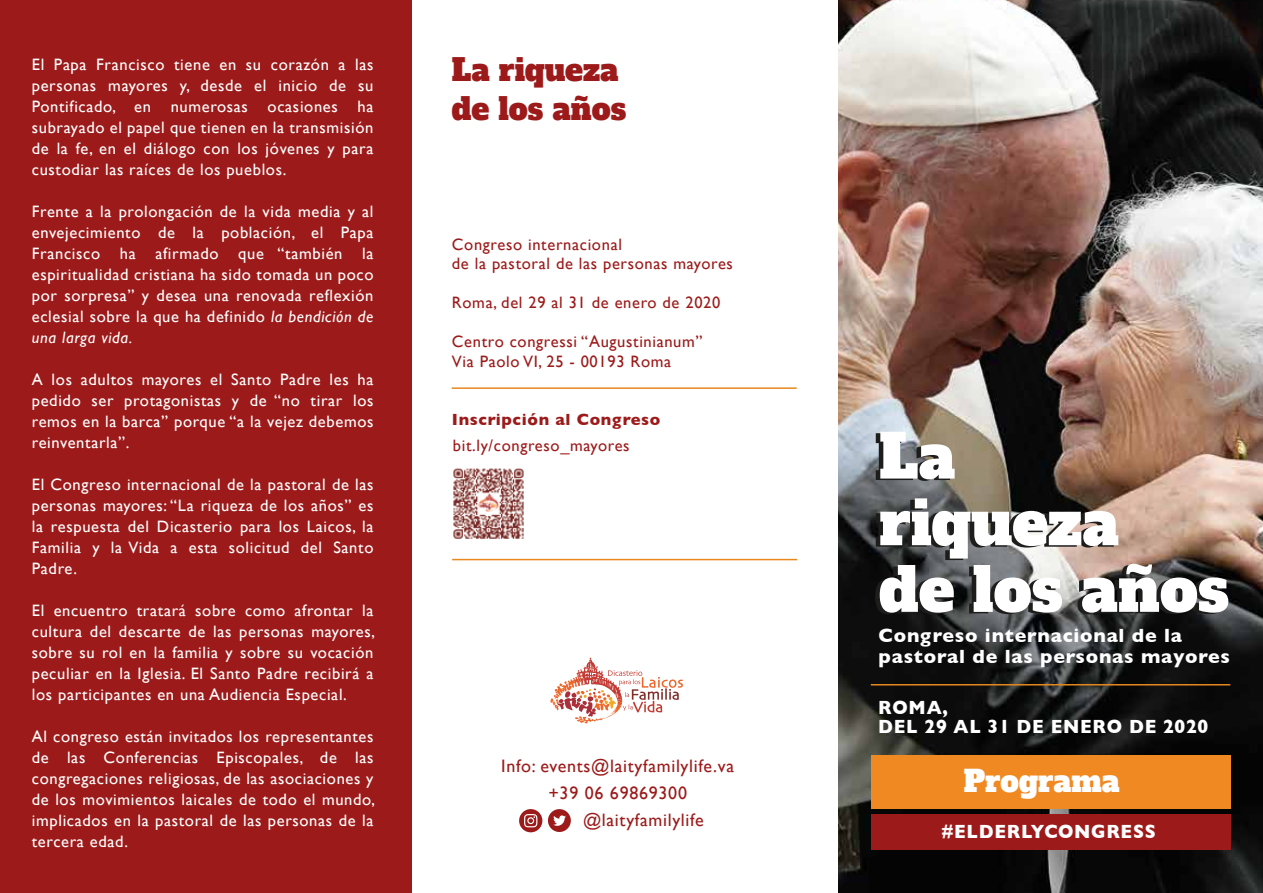
<style>
.page{position:relative;width:1263px;height:893px;background:#fff}
.page>*{position:absolute;margin:0;border:0;box-sizing:border-box;transform-origin:0 0}
.t1{font:60.15px/66.6px "Alfa Slab One";color:#fff}
.t2{font:30px/39px "Alfa Slab One";color:#9d1a1a}
.t3{font:29.25px "Alfa Slab One";color:#fff}
.t4{font:700 19.5px/21px "Gill Sans";letter-spacing:.04em;color:#fff}
.t5{font:700 19.5px/19px "Gill Sans";letter-spacing:.04em;color:#fff;scale:.93 1}
.t6{font:18px "Gill Sans";letter-spacing:.04em;color:#9d1a1a}
.t7{font:16.5px/21px "Gill Sans";letter-spacing:.04em;color:#fff;text-align:justify}
.t8{font:16.5px/19.5px "Gill Sans";letter-spacing:.04em;color:#9d1a1a}
.t9{font:700 16.5px "Gill Sans";letter-spacing:.04em;color:#9d1a1a}
.s1{font-style:italic}
</style>
<div class="page">
<img style="left:838px;top:0;width:425px;height:893px">
<div style="left:0;top:0;width:412px;height:893px;background:#9d1a1a"></div>
<div style="left:871px;top:755px;width:359px;height:54px;background:#f18923"></div>
<hr style="left:452px;top:559px;width:345px;height:1px;background:#e6881e">
<hr style="left:452px;top:387px;width:345px;height:2px;background:#e6881e">
<div style="left:871px;top:815px;width:359px;height:35px;background:#9d1a1a"></div>
<svg style="left:548px;top:809px;width:23px;height:23px"></svg>
<svg style="left:519px;top:809px;width:23px;height:23px"></svg>
<img style="left:453px;top:468px;width:71px;height:71px">
<svg style="left:550px;top:657px;width:133px;height:66px"></svg>
<hr style="left:871px;top:684px;width:359px;height:1px;background:#e6881e">
<p class="t7" style="left:32px;top:54px;width:343px">El Papa Francisco tiene en su corazón a las personas mayores y, desde el inicio de su Pontificado, en numerosas ocasiones ha subrayado el papel que tienen en la transmisión de la fe, en el diálogo con los jóvenes y para custodiar las raíces de los pueblos.</p>
<p class="t7" style="left:32px;top:201px;width:343px">Frente a la prolongación de la vida media y al envejecimiento de la población, el Papa Francisco ha afirmado que “también la espiritualidad cristiana ha sido tomada un poco por sorpresa” y desea una renovada reflexión eclesial sobre la que ha definido <span class="s1">la bendición de una larga vida.</span></p>
<p class="t7" style="left:32px;top:369px;width:343px">A los adultos mayores el Santo Padre les ha pedido ser protagonistas y de “no tirar los remos en la barca” porque “a la vejez debemos reinventarla”.</p>
<p class="t7" style="left:32px;top:474px;width:343px">El Congreso internacional de la pastoral de las personas mayores: “La riqueza de los años” es la respuesta del Dicasterio para los Laicos, la Familia y la Vida a esta solicitud del Santo Padre.</p>
<p class="t7" style="left:32px;top:600px;width:345px">El encuentro tratará sobre como afrontar la cultura del descarte de las personas mayores, sobre su rol en la familia y sobre su vocación peculiar en la Iglesia. El Santo Padre recibirá a los participantes en una Audiencia Especial.</p>
<p class="t7" style="left:32px;top:726px;width:345px">Al congreso están invitados los representantes de las Conferencias Episcopales, de las congregaciones religiosas, de las asociaciones y de los movimientos laicales de todo el mundo, implicados en la pastoral de las personas de la tercera edad.</p>
<h2 class="t2" style="left:452px;top:48px;width:176px">La riqueza de los años</h2>
<p class="t8" style="left:452px;top:234px;width:283px">Congreso internacional<br>de la pastoral de las personas mayores</p>
<p class="t8" style="left:452px;top:293px;width:270px">Roma, del 29 al 31 de enero de 2020</p>
<p class="t8" style="left:452px;top:332px;width:252px">Centro congressi “Augustinianum”<br>Via Paolo VI, 25 - 00193 Roma</p>
<p class="t9" style="left:452px;top:407px;width:210px">Inscripción al Congreso</p>
<p class="t8" style="left:453px;top:435px;width:178px">bit.ly/congreso_mayores</p>
<p class="t6" style="left:501px;top:755px;width:234px">Info: events@laityfamilylife.va</p>
<p class="t6" style="left:548px;top:782px;width:140px">+39 06 69869300</p>
<p class="t6" style="left:583px;top:809px;width:122px">@laityfamilylife</p>
<h1 class="t1" style="left:879px;top:418px;width:352px">La<br>riqueza<br>de los años</h1>
<p class="t4" style="left:878px;top:625px;width:353px">Congreso internacional de la pastoral de las personas mayores</p>
<p class="t5" style="left:878px;top:697px;width:356px">ROMA,<br>DEL 29 AL 31 DE ENERO DE 2020</p>
<h3 class="t3" style="left:964px;top:756px;width:158px">Programa</h3>
<p class="t5" style="left:941px;top:822px;width:232px">#ELDERLYCONGRESS</p>
</div>
